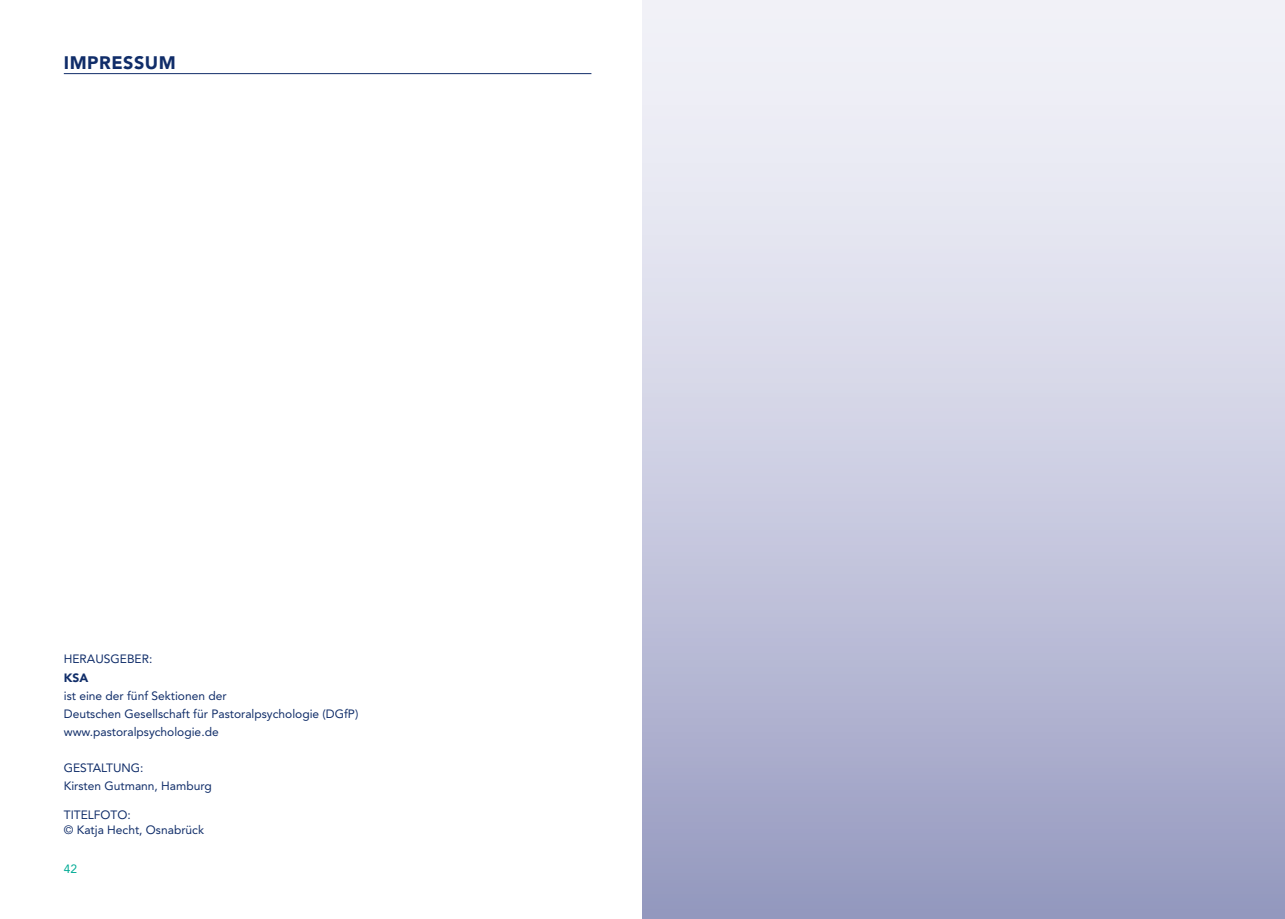
<style>
.page{position:relative;width:1285px;height:919px;background:#fff}
.page>*{position:absolute;margin:0;border:0;box-sizing:border-box;transform-origin:0 0}
.t1{font:900 18px "Avenir";letter-spacing:.03em;color:#102d69}
.t2{font:12px/18px "Avenir";color:#102d69}
.t3{font:900 12px "Avenir";color:#102d69}
.t4{font:12px "Avenir";color:#00ab95}
</style>
<div class="page">
<hr style="left:64px;top:73px;width:527px;height:1px;background:#102d69">
<div style="left:642px;top:0;width:642px;height:918px;background:linear-gradient(to bottom,#fcfbff,#9a9ec3)"></div>
<h1 class="t1" style="left:64px;top:52px;width:113px">IMPRESSUM</h1>
<p class="t2" style="left:64px;top:649px;width:90px">HERAUSGEBER:</p>
<p class="t3" style="left:64px;top:670px;width:26px">KSA</p>
<p class="t2" style="left:64px;top:687px;width:296px">ist eine der fünf Sektionen der<br>Deutschen Gesellschaft für Pastoralpsychologie (DGfP) www.pastoralpsychologie.de</p>
<p class="t2" style="left:64px;top:759px;width:149px">GESTALTUNG:<br>Kirsten Gutmann, Hamburg</p>
<p class="t2" style="left:64px;top:807px;width:142px;line-height:14.4px">TITELFOTO:<br>© Katja Hecht, Osnabrück</p>
<p class="t4" style="left:64px;top:861px;width:15px">42</p>
</div>
